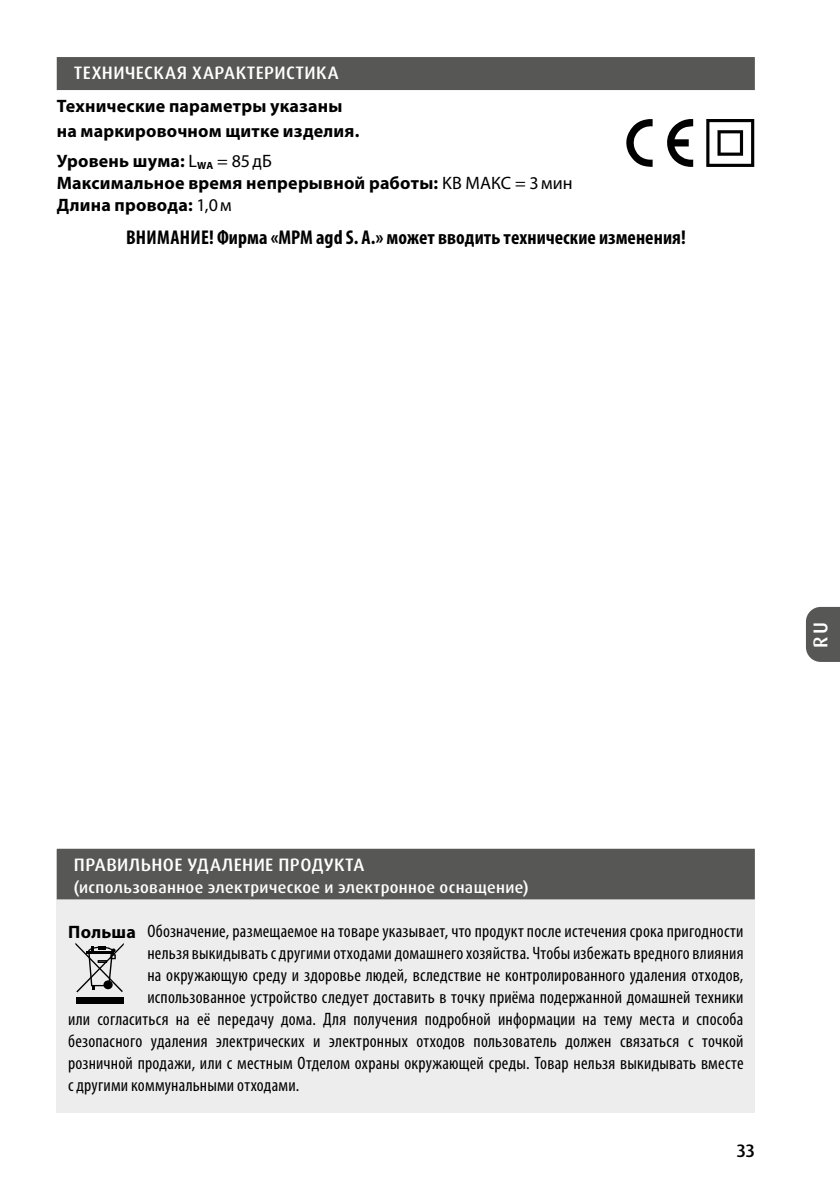
<style>
.page{position:relative;width:840px;height:1191px;background:#fff}
.page>*{position:absolute;margin:0;border:0;box-sizing:border-box;transform-origin:0 0}
.t1{font:700 condensed 20px "Myriad Pro";letter-spacing:.005em;color:#000}
.t2{font:500 20px "Dax Pro";color:#fff}
.t3{font:condensed 18px "Myriad Pro";letter-spacing:.01em;color:#000}
.t4{font:700 18px/22px "Myriad Pro";letter-spacing:.01em;color:#000}
.t5{font:500 18px "Dax Pro";letter-spacing:.02em;color:#fff}
.t6{font:500 18px "Dax Pro";color:#000}
.t7{font:500 16px "Dax Pro";letter-spacing:.02em;color:#fff}
.s1{font-weight:400}
.s2{font-weight:700;font-stretch:normal}
</style>
<div class="page">
<svg style="left:806px;top:607px;width:33px;height:55px;background:#5f5f5e"></svg>
<div style="left:57px;top:57px;width:697px;height:33px;background:#575756"></div>
<svg style="left:706px;top:119px;width:47px;height:48px"></svg>
<svg style="left:626px;top:119px;width:26px;height:48px"></svg>
<svg style="left:667px;top:119px;width:25px;height:48px"></svg>
<div style="left:57px;top:850px;width:697px;height:263px;background:#ededed"></div>
<div style="left:57px;top:848px;width:697px;height:51px;background:#575756"></div>
<svg style="left:75px;top:942px;width:49px;height:50px"></svg>
<div style="left:76px;top:996px;width:47px;height:7px;background:#000"></div>
<p class="t5" style="left:74px;top:61px;width:266px">ТЕХНИЧЕСКАЯ ХАРАКТЕРИСТИКА</p>
<p class="t4" style="left:57px;top:94px;width:304px;line-height:24.6px">Технические параметры указаны на маркировочном щитке изделия.</p>
<p class="t4" style="left:57px;top:150px;width:517px">Уровень шума: <span class="s1">L</span><sub>WA</sub> <span class="s1">= 85дБ<br></span>Максимальное время непрерывной работы: <span class="s1">KB МАКС = 3мин<br></span>Длина провода: <span class="s1">1,0м</span></p>
<p class="t1" style="left:126px;top:226px;width:561px">ВНИМАНИЕ! Фирма «MPM agd S. A.» может вводить технические изменения!</p>
<p class="t2" style="left:807px;top:648px;width:27px;rotate:-90deg">RU</p>
<p class="t5" style="left:74px;top:853px;width:292px">ПРАВИЛЬНОЕ УДАЛЕНИЕ ПРОДУКТА</p>
<p class="t7" style="left:74px;top:877px;width:456px">(использованное электрическое и электронное оснащение)</p>
<p class="t3" style="left:68px;top:921px;width:676px"><span class="s2">Польша</span> Oбозначение, размещаемое на товаре указывает, что продукт после истечения срока пригодности</p>
<p class="t3" style="left:147px;top:943px;width:597px">нельзя выкидывать с другими отходами домашнего хозяйства. Чтобы избежать вредного влияния</p>
<p class="t3" style="left:147px;top:965px;width:597px">на окружающую среду и здоровье людей, вследствие не контролированного удаления отходов,</p>
<p class="t3" style="left:147px;top:987px;width:597px">использованное устройство следует доставить в точку приёма подержанной домашней техники</p>
<p class="t3" style="left:68px;top:1009px;width:676px">или согласиться на её передачу дома. Для получения подробной информации на тему места и способа</p>
<p class="t3" style="left:68px;top:1031px;width:676px">безопасного удаления электрических и электронных отходов пользователь должен связаться с точкой</p>
<p class="t3" style="left:68px;top:1053px;width:676px">розничной продажи, или с местным Отделом охраны окружающей среды. Товар нельзя выкидывать вместе</p>
<p class="t3" style="left:68px;top:1075px;width:232px">с другими коммунальными отходами.</p>
<p class="t6" style="left:736px;top:1139px;width:20px">33</p>
</div>
